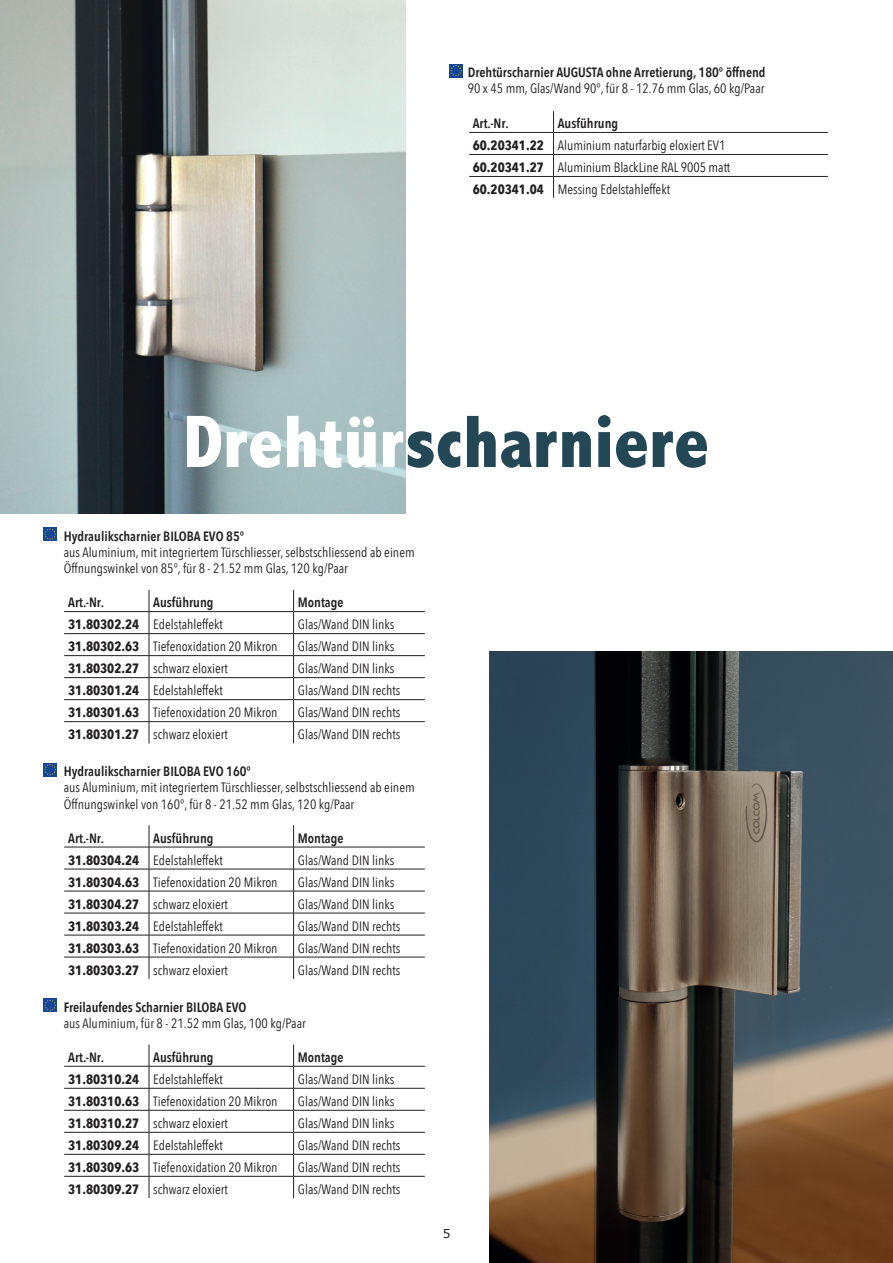
<style>
.page{position:relative;width:893px;height:1263px;background:#fff}
.page>*{position:absolute;margin:0;border:0;box-sizing:border-box;transform-origin:0 0}
.t1{font:800 condensed 75px "Abadi";color:#244755}
.t2{font:13.5px/22px "Avenir Next Condensed";color:#231f20}
.t3{font:600 13.5px "Avenir Next Condensed";color:#231f20}
.t4{font:12px "Verdana";color:#231f20}
.s1{font-weight:600}
.s2{font-weight:700}
.s3{color:#fff}
</style>
<div class="page">
<img style="left:0;top:0;width:406px;height:513px">
<img style="left:489px;top:651px;width:404px;height:612px">
<hr style="left:469px;top:132px;width:85px;height:1px;background:#231f20">
<hr style="left:554px;top:132px;width:274px;height:1px;background:#231f20">
<hr style="left:469px;top:154px;width:85px;height:1px;background:#231f20">
<hr style="left:554px;top:154px;width:274px;height:1px;background:#231f20">
<hr style="left:469px;top:176px;width:85px;height:1px;background:#231f20">
<hr style="left:554px;top:176px;width:274px;height:1px;background:#231f20">
<svg style="left:553px;top:111px;width:1px;height:87px"></svg>
<hr style="left:64px;top:611px;width:85px;height:1px;background:#231f20">
<hr style="left:149px;top:611px;width:145px;height:1px;background:#231f20">
<hr style="left:294px;top:611px;width:131px;height:1px;background:#231f20">
<hr style="left:64px;top:633px;width:85px;height:1px;background:#231f20">
<hr style="left:149px;top:633px;width:145px;height:1px;background:#231f20">
<hr style="left:294px;top:633px;width:131px;height:1px;background:#231f20">
<hr style="left:64px;top:655px;width:85px;height:1px;background:#231f20">
<hr style="left:149px;top:655px;width:145px;height:1px;background:#231f20">
<hr style="left:294px;top:655px;width:131px;height:1px;background:#231f20">
<hr style="left:64px;top:677px;width:85px;height:1px;background:#231f20">
<hr style="left:149px;top:677px;width:145px;height:1px;background:#231f20">
<hr style="left:294px;top:677px;width:131px;height:1px;background:#231f20">
<hr style="left:64px;top:699px;width:85px;height:1px;background:#231f20">
<hr style="left:149px;top:699px;width:145px;height:1px;background:#231f20">
<hr style="left:294px;top:699px;width:131px;height:1px;background:#231f20">
<hr style="left:64px;top:721px;width:85px;height:1px;background:#231f20">
<hr style="left:149px;top:721px;width:145px;height:1px;background:#231f20">
<svg style="left:149px;top:590px;width:1px;height:153px"></svg>
<hr style="left:294px;top:721px;width:131px;height:1px;background:#231f20">
<svg style="left:293px;top:590px;width:1px;height:153px"></svg>
<hr style="left:64px;top:847px;width:85px;height:1px;background:#231f20">
<hr style="left:149px;top:847px;width:145px;height:1px;background:#231f20">
<hr style="left:294px;top:847px;width:131px;height:1px;background:#231f20">
<hr style="left:64px;top:869px;width:85px;height:1px;background:#231f20">
<hr style="left:149px;top:869px;width:145px;height:1px;background:#231f20">
<hr style="left:294px;top:869px;width:131px;height:1px;background:#231f20">
<hr style="left:64px;top:891px;width:85px;height:1px;background:#231f20">
<hr style="left:149px;top:891px;width:145px;height:1px;background:#231f20">
<hr style="left:294px;top:891px;width:131px;height:1px;background:#231f20">
<hr style="left:64px;top:913px;width:85px;height:1px;background:#231f20">
<hr style="left:149px;top:913px;width:145px;height:1px;background:#231f20">
<hr style="left:294px;top:913px;width:131px;height:1px;background:#231f20">
<hr style="left:64px;top:935px;width:85px;height:1px;background:#231f20">
<hr style="left:149px;top:935px;width:145px;height:1px;background:#231f20">
<hr style="left:294px;top:935px;width:131px;height:1px;background:#231f20">
<hr style="left:64px;top:957px;width:85px;height:1px;background:#231f20">
<hr style="left:149px;top:957px;width:145px;height:1px;background:#231f20">
<svg style="left:149px;top:825px;width:1px;height:154px"></svg>
<hr style="left:294px;top:957px;width:131px;height:1px;background:#231f20">
<svg style="left:293px;top:825px;width:1px;height:154px"></svg>
<hr style="left:64px;top:1066px;width:85px;height:1px;background:#231f20">
<hr style="left:149px;top:1066px;width:145px;height:1px;background:#231f20">
<hr style="left:294px;top:1066px;width:131px;height:1px;background:#231f20">
<hr style="left:64px;top:1088px;width:85px;height:1px;background:#231f20">
<hr style="left:149px;top:1088px;width:145px;height:1px;background:#231f20">
<hr style="left:294px;top:1088px;width:131px;height:1px;background:#231f20">
<hr style="left:64px;top:1110px;width:85px;height:1px;background:#231f20">
<hr style="left:149px;top:1110px;width:145px;height:1px;background:#231f20">
<hr style="left:294px;top:1110px;width:131px;height:1px;background:#231f20">
<hr style="left:64px;top:1132px;width:85px;height:1px;background:#231f20">
<hr style="left:149px;top:1132px;width:145px;height:1px;background:#231f20">
<hr style="left:294px;top:1132px;width:131px;height:1px;background:#231f20">
<hr style="left:64px;top:1154px;width:85px;height:1px;background:#231f20">
<hr style="left:149px;top:1154px;width:145px;height:1px;background:#231f20">
<hr style="left:294px;top:1154px;width:131px;height:1px;background:#231f20">
<hr style="left:64px;top:1176px;width:85px;height:1px;background:#231f20">
<hr style="left:149px;top:1176px;width:145px;height:1px;background:#231f20">
<svg style="left:149px;top:1044px;width:1px;height:154px"></svg>
<hr style="left:294px;top:1176px;width:131px;height:1px;background:#231f20">
<svg style="left:293px;top:1044px;width:1px;height:154px"></svg>
<div style="left:449px;top:64px;width:14px;height:13px;background:#174895"></div>
<svg style="left:450px;top:65px;width:12px;height:11px"></svg>
<div style="left:43px;top:527px;width:14px;height:14px;background:#174895"></div>
<svg style="left:44px;top:528px;width:12px;height:12px"></svg>
<div style="left:43px;top:763px;width:14px;height:13px;background:#174895"></div>
<svg style="left:44px;top:764px;width:12px;height:11px"></svg>
<div style="left:43px;top:998px;width:14px;height:14px;background:#174895"></div>
<svg style="left:44px;top:999px;width:12px;height:12px"></svg>
<p class="t3" style="left:468px;top:61px;width:299px">Drehtürscharnier AUGUSTA ohne Arretierung, 180° öffnend</p>
<p class="t2" style="left:468px;top:77px;width:298px">90 x 45 mm, Glas/Wand 90°, für 8 - 12.76 mm Glas, 60 kg/Paar</p>
<p class="t3" style="left:473px;top:112px;width:37px">Art.-Nr.</p>
<p class="t2" style="left:473px;top:112px;width:259px;text-indent:85px"><span class="s1">Ausführung<br></span><span class="s2">60.20341.22</span> Aluminium naturfarbig eloxiert EV1<br><span class="s2">60.20341.27</span> Aluminium BlackLine RAL 9005 matt <span class="s2">60.20341.04</span> Messing Edelstahleffekt</p>
<h1 class="t1" style="left:183px;top:398px;width:527px"><span class="s3">Drehtür</span>scharniere</h1>
<p class="t3" style="left:64px;top:524px;width:182px">Hydraulikscharnier BILOBA EVO 85°</p>
<p class="t2" style="left:64px;top:543px;width:352px;line-height:16.2px">aus Aluminium, mit integriertem Türschliesser, selbstschliessend ab einem<br>Öffnungswinkel von 85°, für 8 - 21.52 mm Glas, 120 kg/Paar</p>
<p class="t3" style="left:68px;top:591px;width:37px">Art.-Nr.</p>
<p class="t3" style="left:153px;top:591px;width:62px">Ausführung</p>
<p class="t3" style="left:298px;top:591px;width:47px">Montage</p>
<p class="t2" style="left:68px;top:613px;width:156px"><span class="s2">31.80302.24</span> Edelstahleffekt</p>
<p class="t2" style="left:298px;top:613px;width:98px">Glas/Wand DIN links</p>
<p class="t2" style="left:68px;top:635px;width:211px"><span class="s2">31.80302.63</span> Tiefenoxidation 20 Mikron</p>
<p class="t2" style="left:298px;top:635px;width:98px">Glas/Wand DIN links</p>
<p class="t2" style="left:68px;top:657px;width:161px"><span class="s2">31.80302.27</span> schwarz eloxiert</p>
<p class="t2" style="left:298px;top:657px;width:98px">Glas/Wand DIN links</p>
<p class="t2" style="left:68px;top:679px;width:156px"><span class="s2">31.80301.24</span> Edelstahleffekt</p>
<p class="t2" style="left:298px;top:679px;width:104px">Glas/Wand DIN rechts</p>
<p class="t2" style="left:68px;top:701px;width:211px"><span class="s2">31.80301.63</span> Tiefenoxidation 20 Mikron</p>
<p class="t2" style="left:298px;top:701px;width:104px">Glas/Wand DIN rechts</p>
<p class="t2" style="left:68px;top:723px;width:161px"><span class="s2">31.80301.27</span> schwarz eloxiert</p>
<p class="t2" style="left:298px;top:723px;width:104px">Glas/Wand DIN rechts</p>
<p class="t3" style="left:64px;top:760px;width:189px">Hydraulikscharnier BILOBA EVO 160°</p>
<p class="t2" style="left:64px;top:779px;width:352px;line-height:16.2px">aus Aluminium, mit integriertem Türschliesser, selbstschliessend ab einem<br>Öffnungswinkel von 160°, für 8 - 21.52 mm Glas, 120 kg/Paar</p>
<p class="t3" style="left:68px;top:826px;width:37px">Art.-Nr.</p>
<p class="t3" style="left:153px;top:826px;width:62px">Ausführung</p>
<p class="t3" style="left:298px;top:826px;width:47px">Montage</p>
<p class="t2" style="left:68px;top:848px;width:156px"><span class="s2">31.80304.24</span> Edelstahleffekt</p>
<p class="t2" style="left:298px;top:848px;width:98px">Glas/Wand DIN links</p>
<p class="t2" style="left:68px;top:870px;width:211px"><span class="s2">31.80304.63</span> Tiefenoxidation 20 Mikron</p>
<p class="t2" style="left:298px;top:870px;width:98px">Glas/Wand DIN links</p>
<p class="t2" style="left:68px;top:892px;width:161px"><span class="s2">31.80304.27</span> schwarz eloxiert</p>
<p class="t2" style="left:298px;top:892px;width:98px">Glas/Wand DIN links</p>
<p class="t2" style="left:68px;top:914px;width:156px"><span class="s2">31.80303.24</span> Edelstahleffekt</p>
<p class="t2" style="left:298px;top:914px;width:104px">Glas/Wand DIN rechts</p>
<p class="t2" style="left:68px;top:936px;width:211px"><span class="s2">31.80303.63</span> Tiefenoxidation 20 Mikron</p>
<p class="t2" style="left:298px;top:936px;width:104px">Glas/Wand DIN rechts</p>
<p class="t2" style="left:68px;top:958px;width:161px"><span class="s2">31.80303.27</span> schwarz eloxiert</p>
<p class="t2" style="left:298px;top:958px;width:104px">Glas/Wand DIN rechts</p>
<p class="t3" style="left:64px;top:995px;width:184px">Freilaufendes Scharnier BILOBA EVO</p>
<p class="t2" style="left:64px;top:1011px;width:244px">aus Aluminium, für 8 - 21.52 mm Glas, 100 kg/Paar</p>
<p class="t3" style="left:68px;top:1046px;width:37px">Art.-Nr.</p>
<p class="t3" style="left:153px;top:1046px;width:62px">Ausführung</p>
<p class="t3" style="left:298px;top:1046px;width:47px">Montage</p>
<p class="t2" style="left:68px;top:1068px;width:156px"><span class="s2">31.80310.24</span> Edelstahleffekt</p>
<p class="t2" style="left:298px;top:1068px;width:98px">Glas/Wand DIN links</p>
<p class="t2" style="left:68px;top:1090px;width:211px"><span class="s2">31.80310.63</span> Tiefenoxidation 20 Mikron</p>
<p class="t2" style="left:298px;top:1090px;width:98px">Glas/Wand DIN links</p>
<p class="t2" style="left:68px;top:1112px;width:161px"><span class="s2">31.80310.27</span> schwarz eloxiert</p>
<p class="t2" style="left:298px;top:1112px;width:98px">Glas/Wand DIN links</p>
<p class="t2" style="left:68px;top:1134px;width:156px"><span class="s2">31.80309.24</span> Edelstahleffekt</p>
<p class="t2" style="left:298px;top:1134px;width:104px">Glas/Wand DIN rechts</p>
<p class="t2" style="left:68px;top:1156px;width:211px"><span class="s2">31.80309.63</span> Tiefenoxidation 20 Mikron</p>
<p class="t2" style="left:298px;top:1156px;width:104px">Glas/Wand DIN rechts</p>
<p class="t2" style="left:68px;top:1178px;width:161px"><span class="s2">31.80309.27</span> schwarz eloxiert</p>
<p class="t2" style="left:298px;top:1178px;width:104px">Glas/Wand DIN rechts</p>
<p class="t4" style="left:443px;top:1226px;width:9px">5</p>
</div>
